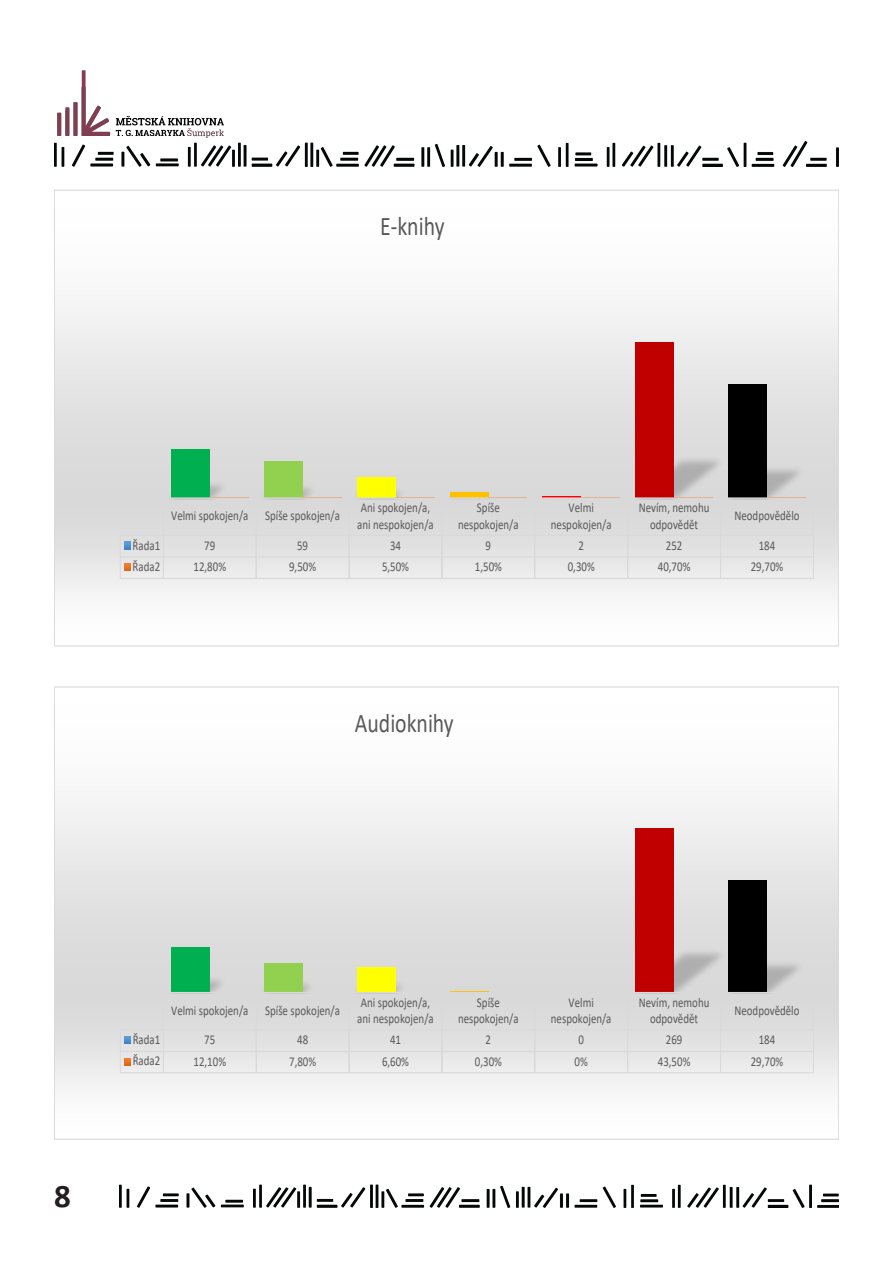
<style>
.page{position:relative;width:893px;height:1263px;background:#fff}
.page>*{position:absolute;margin:0;border:0;box-sizing:border-box;transform-origin:0 0}
.t1{font:700 33px "Calibri";color:#231f20}
.t2{font:27px "Calibri";color:#595959;scale:.8 1}
.t3{font:27px "Calibri";color:#595959;scale:.81 1}
.t4{font:13.5px/16.5px "Calibri";color:#595959;text-align:center;scale:.81 1}
.t5{font:13.5px/16.5px "Calibri";color:#595959;text-align:center;scale:.8 1}
</style>
<div class="page">
<img style="left:57px;top:70px;width:167px;height:68px">
<img style="left:54px;top:142px;width:785px;height:24px">
<img style="left:119px;top:1184px;width:720px;height:24px">
<svg style="left:56px;top:307px;width:781px;height:288px"></svg>
<img style="left:164px;top:478px;width:67px;height:21px">
<img style="left:257px;top:480px;width:64px;height:19px">
<img style="left:350px;top:484px;width:59px;height:15px">
<img style="left:442px;top:487px;width:55px;height:12px">
<img style="left:481px;top:489px;width:93px;height:10px">
<img style="left:628px;top:453px;width:99px;height:46px">
<img style="left:721px;top:463px;width:87px;height:36px">
<img style="left:202px;top:489px;width:54px;height:10px">
<img style="left:295px;top:489px;width:54px;height:10px">
<img style="left:388px;top:489px;width:53px;height:10px">
<img style="left:574px;top:489px;width:53px;height:10px">
<img style="left:667px;top:489px;width:53px;height:10px">
<img style="left:760px;top:489px;width:53px;height:10px">
<div style="left:171px;top:449px;width:39px;height:49px;background:#00b050"></div>
<div style="left:264px;top:462px;width:39px;height:36px;background:#92d050"></div>
<div style="left:357px;top:477px;width:39px;height:21px;background:#ff0"></div>
<div style="left:450px;top:493px;width:38px;height:5px;background:#ffc000"></div>
<div style="left:636px;top:342px;width:38px;height:156px;background:#c00000"></div>
<div style="left:728px;top:384px;width:39px;height:114px;background:#000"></div>
<hr style="left:210px;top:498px;width:38px;height:1px;background:#d9d9d9">
<hr style="left:303px;top:498px;width:38px;height:1px;background:#d9d9d9">
<hr style="left:396px;top:498px;width:38px;height:1px;background:#d9d9d9">
<hr style="left:488px;top:498px;width:39px;height:1px;background:#d9d9d9">
<hr style="left:581px;top:498px;width:39px;height:1px;background:#d9d9d9">
<hr style="left:674px;top:498px;width:39px;height:1px;background:#d9d9d9">
<hr style="left:767px;top:498px;width:39px;height:1px;background:#d9d9d9">
<hr style="left:163px;top:497px;width:650px;height:1px;background:#d9d9d9">
<hr style="left:163px;top:498px;width:1px;height:37px;background:#d9d9d9">
<hr style="left:256px;top:498px;width:1px;height:37px;background:#d9d9d9">
<hr style="left:349px;top:498px;width:1px;height:37px;background:#d9d9d9">
<hr style="left:441px;top:498px;width:1px;height:37px;background:#d9d9d9">
<hr style="left:534px;top:498px;width:1px;height:37px;background:#d9d9d9">
<hr style="left:627px;top:498px;width:1px;height:37px;background:#d9d9d9">
<hr style="left:720px;top:498px;width:1px;height:37px;background:#d9d9d9">
<hr style="left:813px;top:498px;width:1px;height:37px;background:#d9d9d9">
<hr style="left:120px;top:535px;width:693px;height:1px;background:#d9d9d9">
<hr style="left:120px;top:556px;width:693px;height:1px;background:#d9d9d9">
<hr style="left:120px;top:578px;width:693px;height:1px;background:#d9d9d9">
<svg style="left:163px;top:536px;width:1px;height:42px"></svg>
<svg style="left:256px;top:536px;width:1px;height:42px"></svg>
<svg style="left:349px;top:536px;width:1px;height:42px"></svg>
<svg style="left:441px;top:536px;width:1px;height:42px"></svg>
<svg style="left:534px;top:536px;width:1px;height:42px"></svg>
<svg style="left:627px;top:536px;width:1px;height:42px"></svg>
<svg style="left:720px;top:536px;width:1px;height:42px"></svg>
<svg style="left:813px;top:535px;width:1px;height:43px"></svg>
<svg style="left:120px;top:536px;width:10px;height:42px"></svg>
<svg style="left:56px;top:803px;width:781px;height:285px"></svg>
<img style="left:164px;top:973px;width:67px;height:19px">
<img style="left:257px;top:977px;width:62px;height:15px">
<img style="left:350px;top:977px;width:60px;height:15px">
<img style="left:396px;top:983px;width:85px;height:9px">
<img style="left:481px;top:983px;width:93px;height:9px">
<img style="left:628px;top:945px;width:100px;height:47px">
<img style="left:721px;top:957px;width:86px;height:35px">
<img style="left:210px;top:983px;width:46px;height:9px">
<img style="left:303px;top:983px;width:46px;height:9px">
<img style="left:574px;top:983px;width:53px;height:9px">
<img style="left:674px;top:983px;width:46px;height:9px">
<img style="left:767px;top:983px;width:46px;height:9px">
<div style="left:171px;top:946px;width:39px;height:46px;background:#00b050"></div>
<div style="left:264px;top:963px;width:39px;height:29px;background:#92d050"></div>
<div style="left:357px;top:967px;width:39px;height:25px;background:#ff0"></div>
<hr style="left:450px;top:991px;width:38px;height:1px;background:#ffc000">
<div style="left:636px;top:827px;width:38px;height:165px;background:#c00000"></div>
<div style="left:728px;top:880px;width:39px;height:112px;background:#000"></div>
<hr style="left:163px;top:992px;width:650px;height:1px;background:#d9d9d9">
<hr style="left:163px;top:992px;width:1px;height:38px;background:#d9d9d9">
<hr style="left:256px;top:992px;width:1px;height:38px;background:#d9d9d9">
<hr style="left:349px;top:992px;width:1px;height:38px;background:#d9d9d9">
<hr style="left:441px;top:992px;width:1px;height:38px;background:#d9d9d9">
<hr style="left:534px;top:992px;width:1px;height:38px;background:#d9d9d9">
<hr style="left:627px;top:992px;width:1px;height:38px;background:#d9d9d9">
<hr style="left:720px;top:992px;width:1px;height:38px;background:#d9d9d9">
<hr style="left:813px;top:992px;width:1px;height:38px;background:#d9d9d9">
<hr style="left:120px;top:1029px;width:693px;height:1px;background:#d9d9d9">
<hr style="left:120px;top:1051px;width:693px;height:1px;background:#d9d9d9">
<hr style="left:120px;top:1072px;width:693px;height:1px;background:#d9d9d9">
<svg style="left:163px;top:1030px;width:1px;height:42px"></svg>
<svg style="left:256px;top:1030px;width:1px;height:42px"></svg>
<svg style="left:349px;top:1030px;width:1px;height:42px"></svg>
<svg style="left:441px;top:1030px;width:1px;height:42px"></svg>
<svg style="left:534px;top:1030px;width:1px;height:42px"></svg>
<svg style="left:627px;top:1030px;width:1px;height:42px"></svg>
<svg style="left:720px;top:1030px;width:1px;height:42px"></svg>
<svg style="left:813px;top:1030px;width:1px;height:43px"></svg>
<svg style="left:120px;top:1030px;width:10px;height:42px"></svg>
<p class="t3" style="left:380px;top:208px;width:81px">E-knihy</p>
<p class="t4" style="left:171px;top:507px;width:210px">Velmi spokojen/a Spíše spokojen/a</p>
<p class="t4" style="left:357px;top:499px;width:96px;text-align:left">Ani spokojen/a, ani nespokojen/a</p>
<p class="t4" style="left:458px;top:499px;width:76px">Spíše nespokojen/a</p>
<p class="t4" style="left:551px;top:499px;width:76px">Velmi nespokojen/a</p>
<p class="t4" style="left:639px;top:499px;width:89px">Nevím, nemohu odpovědět</p>
<p class="t4" style="left:734px;top:507px;width:82px">Neodpovědělo</p>
<p class="t4" style="left:133px;top:536px;width:36px">Řada1</p>
<p class="t4" style="left:204px;top:537px;width:15px">79</p>
<p class="t4" style="left:297px;top:537px;width:15px">59</p>
<p class="t4" style="left:390px;top:537px;width:15px">34</p>
<p class="t4" style="left:486px;top:537px;width:8px">9</p>
<p class="t4" style="left:578px;top:537px;width:8px">2</p>
<p class="t4" style="left:666px;top:537px;width:22px">252</p>
<p class="t4" style="left:759px;top:537px;width:22px">184</p>
<p class="t4" style="left:133px;top:558px;width:36px">Řada2</p>
<p class="t4" style="left:194px;top:558px;width:42px">12,80%</p>
<p class="t4" style="left:289px;top:558px;width:35px">9,50%</p>
<p class="t4" style="left:382px;top:558px;width:35px">5,50%</p>
<p class="t4" style="left:475px;top:558px;width:35px">1,50%</p>
<p class="t4" style="left:568px;top:558px;width:35px">0,30%</p>
<p class="t4" style="left:658px;top:558px;width:42px">40,70%</p>
<p class="t4" style="left:751px;top:558px;width:42px">29,70%</p>
<p class="t2" style="left:355px;top:704px;width:125px">Audioknihy</p>
<p class="t1" style="left:54px;top:1173px;width:18px">8</p>
<p class="t5" style="left:171px;top:1002px;width:213px">Velmi spokojen/a Spíše spokojen/a</p>
<p class="t5" style="left:357px;top:993px;width:97px;text-align:left">Ani spokojen/a, ani nespokojen/a</p>
<p class="t5" style="left:458px;top:993px;width:77px">Spíše nespokojen/a</p>
<p class="t5" style="left:551px;top:993px;width:77px">Velmi nespokojen/a</p>
<p class="t5" style="left:639px;top:993px;width:90px">Nevím, nemohu odpovědět</p>
<p class="t5" style="left:734px;top:1002px;width:83px">Neodpovědělo</p>
<p class="t5" style="left:133px;top:1031px;width:36px">Řada1</p>
<p class="t5" style="left:204px;top:1031px;width:15px">75</p>
<p class="t5" style="left:297px;top:1031px;width:15px">48</p>
<p class="t5" style="left:390px;top:1031px;width:15px">41</p>
<p class="t5" style="left:486px;top:1031px;width:8px">2</p>
<p class="t5" style="left:578px;top:1031px;width:8px">0</p>
<p class="t5" style="left:666px;top:1031px;width:22px">269</p>
<p class="t5" style="left:759px;top:1031px;width:22px">184</p>
<p class="t5" style="left:133px;top:1052px;width:36px">Řada2</p>
<p class="t5" style="left:194px;top:1053px;width:42px">12,10%</p>
<p class="t5" style="left:289px;top:1053px;width:35px">7,80%</p>
<p class="t5" style="left:382px;top:1053px;width:35px">6,60%</p>
<p class="t5" style="left:475px;top:1053px;width:35px">0,30%</p>
<p class="t5" style="left:575px;top:1053px;width:18px">0%</p>
<p class="t5" style="left:658px;top:1053px;width:42px">43,50%</p>
<p class="t5" style="left:751px;top:1053px;width:42px">29,70%</p>
</div>
